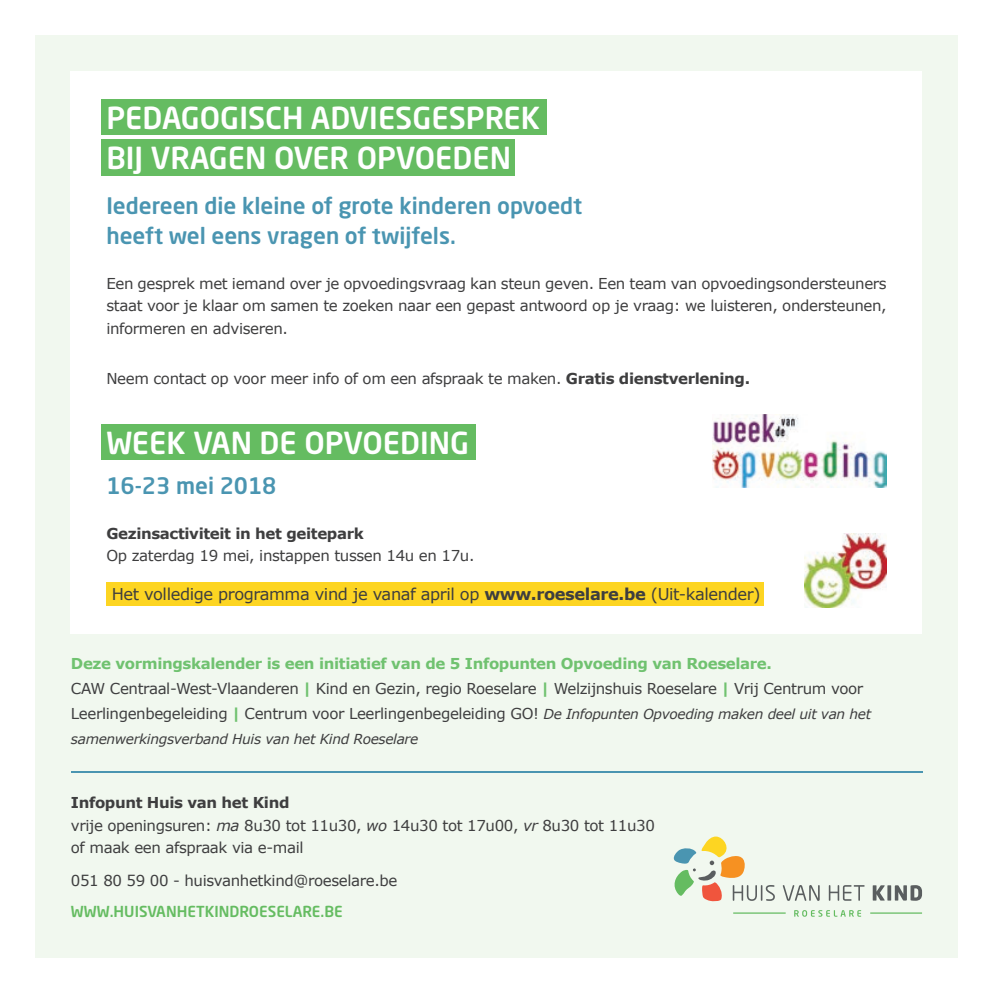
<style>
.page{position:relative;width:993px;height:993px;background:#fff}
.page>*{position:absolute;margin:0;border:0;box-sizing:border-box;transform-origin:0 0}
.t1{font:30px/40px "Neo Sans Std Medium TR";color:#fff}
.t2{font:22.5px/30px "Neo Sans Std Medium TR";color:#4a95b1}
.t3{font:16.25px "Verdana";letter-spacing:-.025em;color:#3e3e3f}
.t4{font:15px/22.5px "Verdana";letter-spacing:-.025em;color:#3e3e3f}
.t5{font:15px "Neo Sans Std Medium TR";color:#65bc61}
.t6{font:700 15px "Verdana";letter-spacing:-.025em;color:#3e3e3f}
.t7{font:italic 13.75px "Verdana";letter-spacing:-.025em;color:#3e3e3f}
.s1{font-weight:700}
.s2{font-weight:700;color:#70c270}
.s3{font-style:italic;font-size:13.75px}
.s4{font-style:italic}
</style>
<div class="page">
<div style="left:35px;top:35px;width:922px;height:922px;background:#f1f8ef"></div>
<hr style="left:71px;top:771px;width:850px;height:1px;background:#4a95b1">
<div style="left:71px;top:71px;width:850px;height:562px;background:#fff"></div>
<div style="left:101px;top:99px;width:445px;height:36px;background:#65bc61"></div>
<div style="left:101px;top:424px;width:374px;height:36px;background:#65bc61"></div>
<div style="left:101px;top:139px;width:413px;height:36px;background:#65bc61"></div>
<div style="left:106px;top:581px;width:657px;height:24px;background:#fdd522"></div>
<img style="left:712px;top:414px;width:174px;height:73px">
<img style="left:804px;top:533px;width:82px;height:74px">
<svg style="left:794px;top:910px;width:66px;height:6px"></svg>
<svg style="left:673px;top:836px;width:248px;height:65px"></svg>
<hr style="left:733px;top:912px;width:52px;height:1px;background:#65bc61">
<hr style="left:869px;top:912px;width:52px;height:1px;background:#65bc61">
<h1 class="t1" style="left:106px;top:97px;width:435px">PEDAGOGISCH ADVIESGESPREK<br>BIJ VRAGEN OVER OPVOEDEN</h1>
<h2 class="t2" style="left:106px;top:190px;width:477px">Iedereen die kleine of grote kinderen opvoedt heeft wel eens vragen of twijfels.</h2>
<p class="t4" style="left:106px;top:272px;width:781px;text-align:justify">Een gesprek met iemand over je opvoedingsvraag kan steun geven. Een team van opvoedingsondersteuners staat voor je klaar om samen te zoeken naar een gepast antwoord op je vraag: we luisteren, ondersteunen, informeren en adviseren.</p>
<p class="t4" style="left:106px;top:367px;width:645px">Neem contact op voor meer info of om een afspraak te maken. <span class="s1">Gratis dienstverlening.</span></p>
<h1 class="t1" style="left:106px;top:422px;width:364px">WEEK VAN DE OPVOEDING</h1>
<h2 class="t2" style="left:106px;top:470px;width:171px">16-23 mei 2018</h2>
<p class="t6" style="left:106px;top:523px;width:259px">Gezinsactiviteit in het geitepark</p>
<p class="t4" style="left:106px;top:544px;width:369px">Op zaterdag 19 mei, instappen tussen 14u en 17u.</p>
<p class="t3" style="left:112px;top:583px;width:650px">Het volledige programma vind je vanaf april op <span class="s1">www.roeselare.be</span> (Uit-kalender)</p>
<p class="t4" style="left:71px;top:651px;width:801px;line-height:25px"><span class="s2">Deze vormingskalender is een initiatief van de 5 Infopunten Opvoeding van Roeselare.<br></span>CAW Centraal-West-Vlaanderen <span class="s2">|</span> Kind en Gezin, regio Roeselare <span class="s2">|</span> Welzijnshuis Roeselare <span class="s2">|</span> Vrij Centrum voor<br>Leerlingenbegeleiding <span class="s2">|</span> Centrum voor Leerlingenbegeleiding GO! <span class="s3">De Infopunten Opvoeding maken deel uit van het</span></p>
<p class="t7" style="left:71px;top:730px;width:349px">samenwerkingsverband Huis van het Kind Roeselare</p>
<p class="t4" style="left:71px;top:791px;width:585px"><span class="s1">Infopunt Huis van het Kind<br></span>vrije openingsuren: <span class="s4">ma</span> 8u30 tot 11u30, <span class="s4">wo</span> 14u30 tot 17u00, <span class="s4">vr</span> 8u30 tot 11u30 of maak een afspraak via e-mail</p>
<p class="t4" style="left:71px;top:868px;width:328px">051 80 59 00 - huisvanhetkind@roeselare.be</p>
<p class="t5" style="left:71px;top:901px;width:273px">WWW.HUISVANHETKINDROESELARE.BE</p>
</div>
